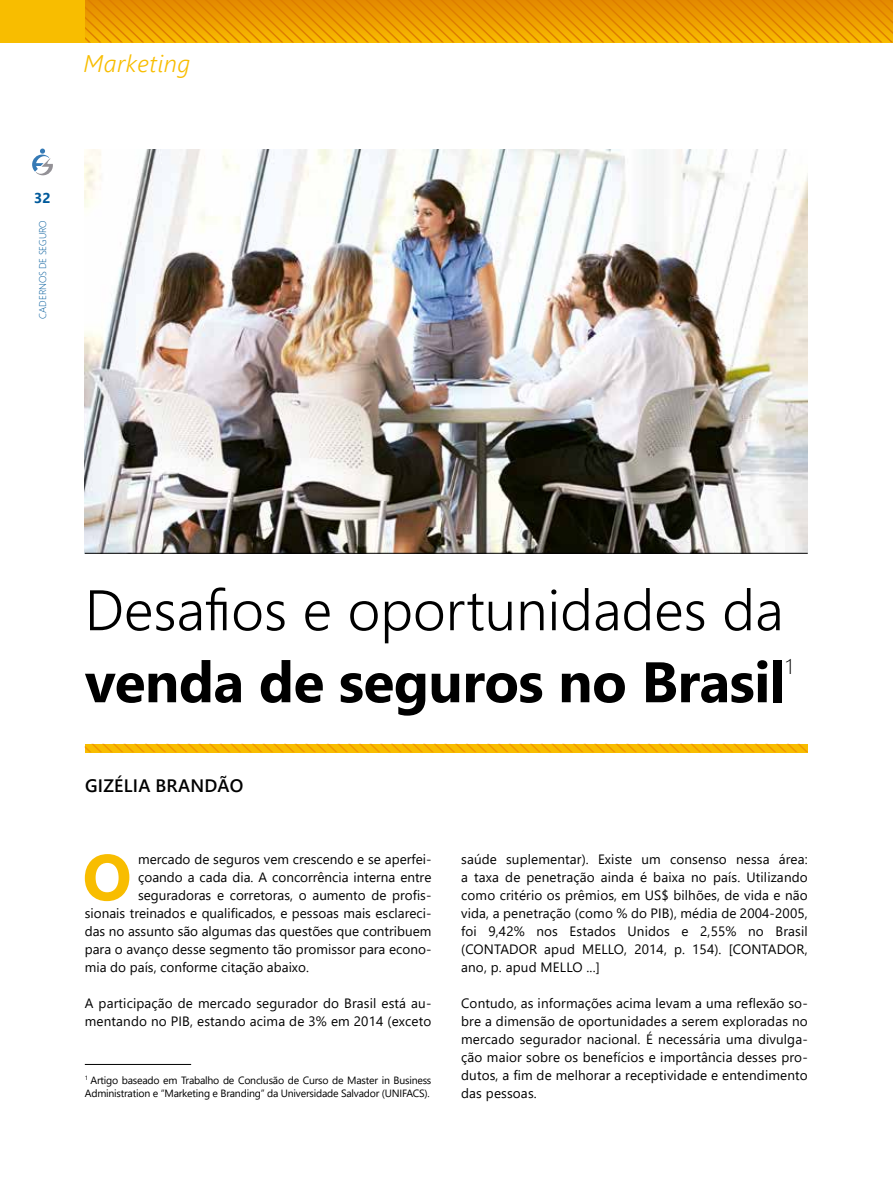
<style>
.page{position:relative;width:893px;height:1191px;background:#fff}
.page>*{position:absolute;margin:0;border:0;box-sizing:border-box;transform-origin:0 0}
.t1{font:700 64.95px "Segoe UI";color:#f8bd00}
.t2{font:300 57px "Segoe UI";color:#000}
.t3{font:700 57px "Segoe UI";letter-spacing:-.01em;color:#000}
.t4{font:italic 300 24px "Segoe UI";letter-spacing:.025em;color:#f8bd00}
.t5{font:300 21px "Segoe UI";color:#000}
.t6{font:600 18px "Segoe UI";letter-spacing:.015em;color:#000}
.t7{font:700 14.25px "Segoe UI";color:#005a9b}
.t8{font:13.5px/18px "Segoe UI";color:#000;text-align:justify}
.t9{font:10.5px/12.6px "Segoe UI";letter-spacing:-.02em;color:#000}
.t10{font:300 9.75px "Segoe UI";letter-spacing:-.015em;color:#005a9b}
</style>
<div class="page">
<img style="left:85px;top:149px;width:723px;height:404px">
<hr style="left:85px;top:553px;width:723px;height:1px;background:#000">
<svg style="left:85px;top:744px;width:723px;height:8px;background:#f6b500"></svg>
<hr style="left:85px;top:1064px;width:106px;height:1px;background:#000">
<div style="left:0;top:0;width:893px;height:43px;background:#f8bd00"></div>
<svg style="left:85px;top:0;width:808px;height:43px"></svg>
<svg style="left:32px;top:149px;width:21px;height:27px"></svg>
<h3 class="t4" style="left:83px;top:41px;width:109px">Marketing</h3>
<p class="t7" style="left:34px;top:184px;width:18px">32</p>
<p class="t10" style="left:33px;top:318px;width:99px;rotate:-90deg">CADERNOS DE SEGURO</p>
<h2 class="t2" style="left:85px;top:556px;width:700px">Desafios e oportunidades da</h2>
<h2 class="t3" style="left:85px;top:628px;width:703px">venda de seguros no Brasil</h2>
<h3 class="t5" style="left:785px;top:646px;width:9px">1</h3>
<h3 class="t6" style="left:85px;top:769px;width:160px">GIZÉLIA BRANDÃO</h3>
<h1 class="t1" style="left:82px;top:816px;width:51px">O</h1>
<p class="t8" style="left:138px;top:849px;width:295px">mercado de seguros vem crescendo e se aperfei-</p>
<p class="t8" style="left:138px;top:867px;width:295px">çoando a cada dia. A concorrência interna entre</p>
<p class="t8" style="left:138px;top:885px;width:295px">seguradoras e corretoras, o aumento de profis-</p>
<p class="t8" style="left:85px;top:903px;width:348px">sionais treinados e qualificados, e pessoas mais esclareci-</p>
<p class="t8" style="left:85px;top:921px;width:348px">das no assunto são algumas das questões que contribuem</p>
<p class="t8" style="left:85px;top:939px;width:348px">para o avanço desse segmento tão promissor para econo-</p>
<p class="t8" style="left:85px;top:957px;width:226px">mia do país, conforme citação abaixo.</p>
<p class="t8" style="left:85px;top:993px;width:348px">A participação de mercado segurador do Brasil está au&shy;mentando no PIB, estando acima de 3% em 2014 (exceto</p>
<p class="t9" style="left:85px;top:1073px;width:348px"><sup>1</sup> Artigo baseado em Trabalho de Conclusão de Curso de Master in Business<br>Administration e “Marketing e Branding” da Universidade Salvador (UNIFACS).</p>
<p class="t8" style="left:461px;top:849px;width:348px">saúde suplementar). Existe um consenso nessa área: a taxa de penetração ainda é baixa no país. Utilizando como critério os prêmios, em US$ bilhões, de vida e não vida, a penetração (como % do PIB), média de 2004-2005, foi 9,42% nos Estados Unidos e 2,55% no Brasil (CONTADOR apud MELLO, 2014, p. 154). [CONTADOR, ano, p. apud MELLO ...]</p>
<p class="t8" style="left:461px;top:993px;width:348px">Contudo, as informações acima levam a uma reflexão so&shy;bre a dimensão de oportunidades a serem exploradas no mercado segurador nacional. É necessária uma divulga&shy;ção maior sobre os benefícios e importância desses pro&shy;dutos, a fim de melhorar a receptividade e entendimento das pessoas.</p>
</div>
